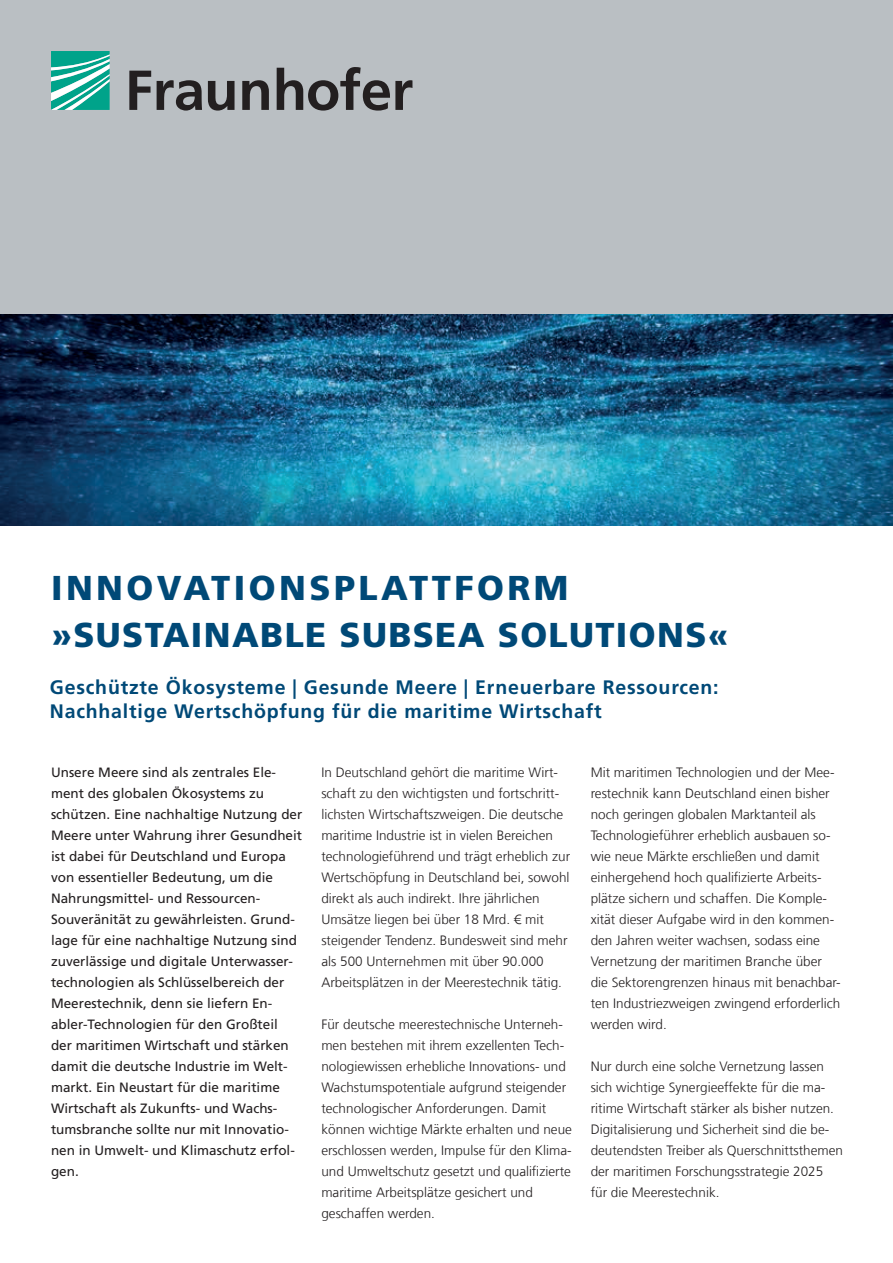
<style>
.page{position:relative;width:893px;height:1263px;background:#fff}
.page>*{position:absolute;margin:0;border:0;box-sizing:border-box;transform-origin:0 0}
.t1{font:900 34.5px/46.8px "Frutiger LT Com";letter-spacing:.04em;color:#004977}
.t2{font:700 19.5px/24px "Frutiger LT Com";letter-spacing:.04em;color:#004977}
.t3{font:300 13.5px/21px "Frutiger LT Com";color:#231f20}
.t4{font:13.5px/21px "Frutiger LT Com";color:#231f20}
</style>
<div class="page">
<div style="left:0;top:0;width:893px;height:315px;background:#babfc3"></div>
<svg style="left:51px;top:51px;width:59px;height:59px;background:#4bbcab"></svg>
<svg style="left:129px;top:67px;width:283px;height:44px"></svg>
<img style="left:0;top:315px;width:893px;height:210px">
<h1 class="t1" style="left:51px;top:564px;width:679px">INNOVATIONSPLATTFORM »SUSTAINABLE SUBSEA SOLUTIONS«</h1>
<h2 class="t2" style="left:50px;top:675px;width:670px">Geschützte Ökosysteme | Gesunde Meere | Erneuerbare Ressourcen:<br>Nachhaltige Wertschöpfung für die maritime Wirtschaft</h2>
<p class="t4" style="left:51px;top:762px;width:253px">Unsere Meere sind als zentrales Ele&shy;ment des globalen Ökosystems zu schützen. Eine nachhaltige Nutzung der Meere unter Wahrung ihrer Gesundheit ist dabei für Deutschland und Europa von essentieller Bedeutung, um die Nahrungsmittel- und Ressourcen-Souveränität zu gewährleisten. Grund&shy;lage für eine nachhaltige Nutzung sind zuverlässige und digitale Unterwasser&shy;technologien als Schlüsselbereich der Meerestechnik, denn sie liefern En&shy;abler-Technologien für den Großteil<br>der maritimen Wirtschaft und stärken damit die deutsche Industrie im Welt&shy;markt. Ein Neustart für die maritime Wirtschaft als Zukunfts- und Wachs&shy;tumsbranche sollte nur mit Innovatio&shy;nen in Umwelt- und Klimaschutz erfol&shy;gen.</p>
<p class="t3" style="left:321px;top:762px;width:250px">In Deutschland gehört die maritime Wirt&shy;schaft zu den wichtigsten und fortschritt&shy;lichsten Wirtschaftszweigen. Die deutsche maritime Industrie ist in vielen Bereichen technologieführend und trägt erheblich zur Wertschöpfung in Deutschland bei, sowohl direkt als auch indirekt. Ihre jährlichen Umsätze liegen bei über 18 Mrd. € mit steigender Tendenz. Bundesweit sind mehr als 500 Unternehmen mit über 90.000<br>Arbeitsplätzen in der Meerestechnik tätig.</p>
<p class="t3" style="left:321px;top:1014px;width:252px">Für deutsche meerestechnische Unterneh&shy;men bestehen mit ihrem exzellenten Tech&shy;nologiewissen erhebliche Innovations- und Wachstumspotentiale aufgrund steigender technologischer Anforderungen. Damit können wichtige Märkte erhalten und neue erschlossen werden, Impulse für den Klima&shy;und Umweltschutz gesetzt und qualifizierte maritime Arbeitsplätze gesichert und geschaffen werden.</p>
<p class="t3" style="left:591px;top:762px;width:252px">Mit maritimen Technologien und der Mee&shy;restechnik kann Deutschland einen bisher noch geringen globalen Marktanteil als Technologieführer erheblich ausbauen so&shy;wie neue Märkte erschließen und damit einhergehend hoch qualifizierte Arbeits&shy;plätze sichern und schaffen. Die Komple&shy;xität dieser Aufgabe wird in den kommen&shy;den Jahren weiter wachsen, sodass eine Vernetzung der maritimen Branche über die Sektorengrenzen hinaus mit benachbar&shy;ten Industriezweigen zwingend erforderlich werden wird.</p>
<p class="t3" style="left:591px;top:1056px;width:254px">Nur durch eine solche Vernetzung lassen sich wichtige Synergieeffekte für die ma&shy;ritime Wirtschaft stärker als bisher nutzen.<br>Digitalisierung und Sicherheit sind die be&shy;deutendsten Treiber als Querschnittsthemen der maritimen Forschungsstrategie 2025 für die Meerestechnik.</p>
</div>
